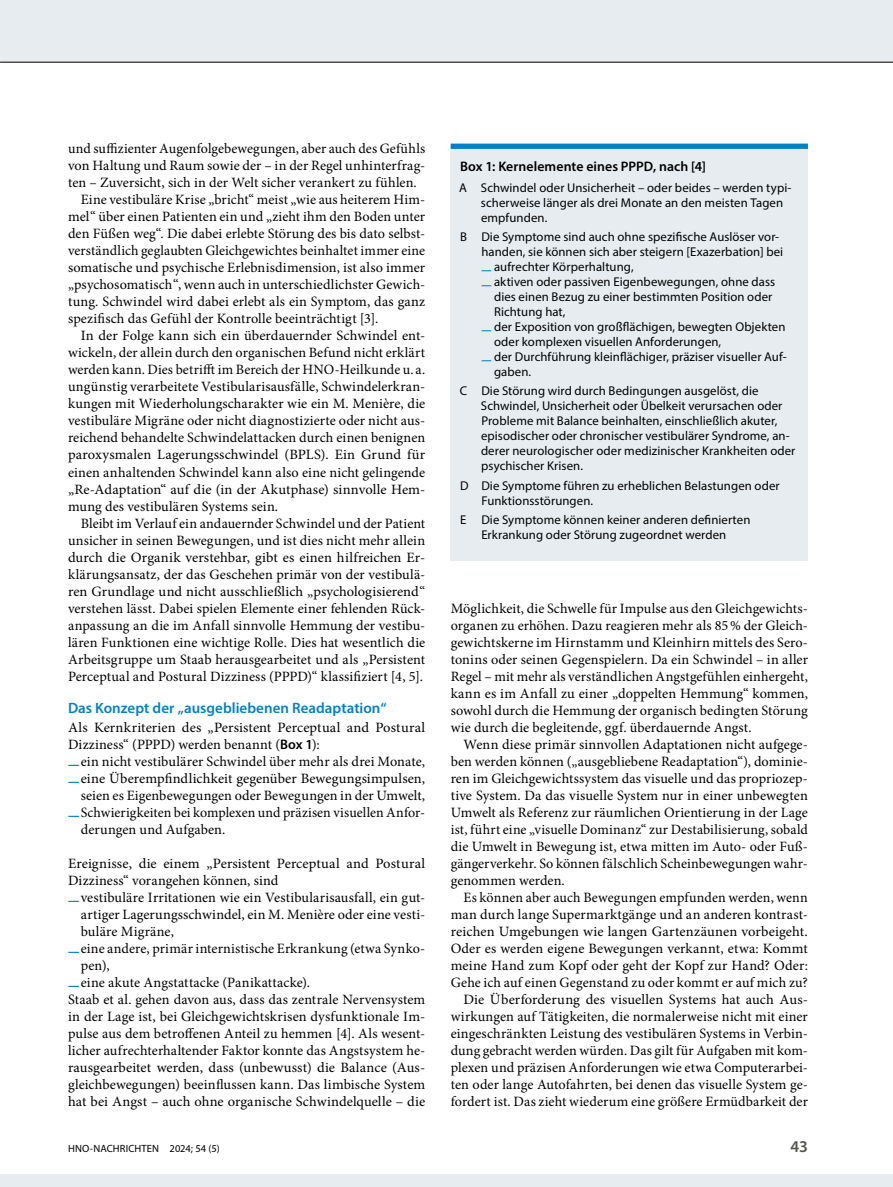
<style>
.page{position:relative;width:893px;height:1187px;background:#fff}
.page>*{position:absolute;margin:0;border:0;box-sizing:border-box;transform-origin:0 0}
.t1{font:600 16.5px "Myriad Pro";color:#56554f}
.SectionHeading_1_x{font:600 15px "Myriad Pro";color:#0081c3}
.Para_Indent{font:14.25px/17px "Minion Pro";letter-spacing:.005em;color:#000;text-align:justify}
.Para_x{font:14.25px/17px "Minion Pro";letter-spacing:.005em;color:#000;text-align:justify}
.Box_Heading_x{font:600 13.8px "Myriad Pro";letter-spacing:.005em;color:#000}
.t2{font:12.75px/15px "Myriad Pro";letter-spacing:.01em;color:#000}
.t3{font:10.5px "Myriad Pro";letter-spacing:.01em;color:#000}
.s1{font-family:"Myriad Pro";font-weight:600;font-size:13.8px}
.s2{font-family:"Myriad Pro";font-weight:600;color:#0081c3}
.s3{font-weight:600;color:#0081c3}
</style>
<div class="page">
<div style="left:0;top:0;width:893px;height:62px;background:#e6ecf0"></div>
<div style="left:0;top:1174px;width:893px;height:12px;background:#e6ecf0"></div>
<div style="left:451px;top:144px;width:357px;height:416px;background:#e6ecf0"></div>
<div style="left:451px;top:144px;width:357px;height:5px;background:#0081c3"></div>
<hr style="left:0;top:62px;width:893px;height:1px;background:#000">
<p class="Para_x" style="left:68px;top:140px;width:359px">und suffizienter Augenfolgebewegungen, aber auch des Gefühls von Haltung und Raum sowie der – in der Regel unhinterfrag&shy;ten – Zuversicht, sich in der Welt sicher verankert zu fühlen.</p>
<p class="Para_Indent" style="left:68px;top:191px;width:359px;text-indent:13px">Eine vestibuläre Krise „bricht“ meist „wie aus heiterem Him&shy;mel“ über einen Patienten ein und „zieht ihm den Boden unter den Füßen weg“. Die dabei erlebte Störung des bis dato selbst&shy;verständlich geglaubten Gleichgewichtes beinhaltet immer eine somatische und psychische Erlebnisdimension, ist also immer „psychosomatisch“, wenn auch in unterschiedlichster Gewich&shy;tung. Schwindel wird dabei erlebt als ein Symptom, das ganz spezifisch das Gefühl der Kontrolle beeinträchtigt [3].</p>
<p class="Para_Indent" style="left:68px;top:327px;width:359px;text-indent:13px">In der Folge kann sich ein überdauernder Schwindel ent&shy;wickeln, der allein durch den organischen Befund nicht erklärt werden kann. Dies betrifft im Bereich der HNO-Heilkunde u. a. ungünstig verarbeitete Vestibularisausfälle, Schwindelerkran&shy;kungen mit Wiederholungscharakter wie ein M. Menière, die vestibuläre Migräne oder nicht diagnostizierte oder nicht aus&shy;reichend behandelte Schwindelattacken durch einen benignen paroxysmalen Lagerungsschwindel (BPLS). Ein Grund für einen anhaltenden Schwindel kann also eine nicht gelingende „Re-Adaptation“ auf die (in der Akutphase) sinnvolle Hem&shy;mung des vestibulären Systems sein.</p>
<p class="Para_Indent" style="left:68px;top:514px;width:359px;text-indent:13px">Bleibt im Verlauf ein andauernder Schwindel und der Patient unsicher in seinen Bewegungen, und ist dies nicht mehr allein durch die Organik verstehbar, gibt es einen hilfreichen Er&shy;klärungsansatz, der das Geschehen primär von der vestibulä&shy;ren Grundlage und nicht ausschließlich „psychologisierend“ verstehen lässt. Dabei spielen Elemente einer fehlenden Rück&shy;anpassung an die im Anfall sinnvolle Hemmung der vestibu&shy;lären Funktionen eine wichtige Rolle. Dies hat wesentlich die Arbeitsgruppe um Staab herausgearbeitet und als „Persistent Perceptual and Postural Dizziness (PPPD)“ klassifiziert [4, 5].</p>
<p class="SectionHeading_1_x" style="left:68px;top:698px;width:320px">Das Konzept der „ausgebliebenen Readaptation“</p>
<p class="Para_x" style="left:68px;top:718px;width:359px">Als Kernkriterien des „Persistent Perceptual and Postural<br>Dizziness“ (PPPD) werden benannt (<span class="s1">Box 1</span>):</p>
<p class="Para_Indent" style="left:68px;top:752px;width:359px"><span class="s2">—</span>ein nicht vestibulärer Schwindel über mehr als drei Monate,</p>
<p class="Para_Indent" style="left:68px;top:769px;width:359px;text-align:right"><span class="s2">—</span>eine Überempfindlichkeit gegenüber Bewegungsimpulsen, seien es Eigenbewegungen oder Bewegungen in der Umwelt,</p>
<p class="Para_Indent" style="left:81px;top:803px;width:344px;text-indent:-13px"><span class="s2">—</span>Schwierigkeiten bei komplexen und präzisen visuellen Anfor&shy;derungen und Aufgaben.</p>
<p class="Para_x" style="left:68px;top:854px;width:359px">Ereignisse, die einem „Persistent Perceptual and Postural<br>Dizziness“ vorangehen können, sind</p>
<p class="Para_Indent" style="left:81px;top:888px;width:346px;text-indent:-13px"><span class="s2">—</span>vestibuläre Irritationen wie ein Vestibularisausfall, ein gut&shy;artiger Lagerungsschwindel, ein M. Menière oder eine vesti&shy;buläre Migräne,</p>
<p class="Para_Indent" style="left:81px;top:940px;width:346px;text-indent:-13px"><span class="s2">—</span>eine andere, primär internistische Erkrankung (etwa Synko&shy;pen),</p>
<p class="Para_Indent" style="left:68px;top:974px;width:244px"><span class="s2">—</span>eine akute Angstattacke (Panikattacke).</p>
<p class="Para_x" style="left:68px;top:991px;width:359px">Staab et al. gehen davon aus, dass das zentrale Nervensystem in der Lage ist, bei Gleichgewichtskrisen dysfunktionale Im&shy;pulse aus dem betroffenen Anteil zu hemmen [4]. Als wesent&shy;licher aufrechterhaltender Faktor konnte das Angstsystem he&shy;rausgearbeitet werden, dass (unbewusst) die Balance (Aus&shy;gleichbewegungen) beeinflussen kann. Das limbische System hat bei Angst – auch ohne organische Schwindelquelle – die</p>
<p class="Box_Heading_x" style="left:460px;top:157px;width:248px">Box 1: Kernelemente eines PPPD, nach [4]</p>
<p class="t2" style="left:481px;top:179px;width:312px;text-indent:-22px">A Schwindel oder Unsicherheit – oder beides – werden typi&shy;scherweise länger als drei Monate an den meisten Tagen empfunden.</p>
<p class="t2" style="left:481px;top:229px;width:303px;text-indent:-21px">B Die Symptome sind auch ohne spezifische Auslöser vor&shy;handen, sie können sich aber steigern [Exazerbation] bei</p>
<p class="t2" style="left:481px;top:259px;width:154px"><span class="s3">—</span> aufrechter Körperhaltung,</p>
<p class="t2" style="left:494px;top:274px;width:283px;text-indent:-13px"><span class="s3">—</span> aktiven oder passiven Eigenbewegungen, ohne dass dies einen Bezug zu einer bestimmten Position oder<br>Richtung hat,</p>
<p class="t2" style="left:494px;top:319px;width:293px;text-indent:-13px"><span class="s3">—</span> der Exposition von großflächigen, bewegten Objekten oder komplexen visuellen Anforderungen,</p>
<p class="t2" style="left:494px;top:349px;width:294px;text-indent:-13px"><span class="s3">—</span> der Durchführung kleinflächiger, präziser visueller Auf&shy;gaben.</p>
<p class="t2" style="left:481px;top:383px;width:316px;text-indent:-21px">C Die Störung wird durch Bedingungen ausgelöst, die Schwindel, Unsicherheit oder Übelkeit verursachen oder Probleme mit Balance beinhalten, einschließlich akuter, episodischer oder chronischer vestibulärer Syndrome, an&shy;derer neurologischer oder medizinischer Krankheiten oder psychischer Krisen.</p>
<p class="t2" style="left:481px;top:477px;width:300px;text-indent:-21px">D Die Symptome führen zu erheblichen Belastungen oder<br>Funktionsstörungen.</p>
<p class="t2" style="left:460px;top:511px;width:292px;text-align:center">E Die Symptome können keiner anderen definierten<br>Erkrankung oder Störung zugeordnet werden</p>
<p class="Para_x" style="left:451px;top:599px;width:359px">Möglichkeit, die Schwelle für Impulse aus den Gleichgewichts&shy;organen zu erhöhen. Dazu reagieren mehr als 85% der Gleich&shy;gewichtskerne im Hirnstamm und Kleinhirn mittels des Sero&shy;tonins oder seinen Gegenspielern. Da ein Schwindel – in aller Regel – mit mehr als verständlichen Angstgefühlen einhergeht, kann es im Anfall zu einer „doppelten Hemmung“ kommen, sowohl durch die Hemmung der organisch bedingten Störung wie durch die begleitende, ggf. überdauernde Angst.</p>
<p class="Para_Indent" style="left:451px;top:735px;width:359px;text-indent:13px">Wenn diese primär sinnvollen Adaptationen nicht aufgege&shy;ben werden können („ausgebliebene Readaptation“), dominie&shy;ren im Gleichgewichtssystem das visuelle und das propriozep&shy;tive System. Da das visuelle System nur in einer unbewegten Umwelt als Referenz zur räumlichen Orientierung in der Lage ist, führt eine „visuelle Dominanz“ zur Destabilisierung, sobald die Umwelt in Bewegung ist, etwa mitten im Auto- oder Fuß&shy;gängerverkehr. So können fälschlich Scheinbewegungen wahr&shy;genommen werden.</p>
<p class="Para_Indent" style="left:451px;top:888px;width:359px;text-indent:13px">Es können aber auch Bewegungen empfunden werden, wenn man durch lange Supermarktgänge und an anderen kontrast&shy;reichen Umgebungen wie langen Gartenzäunen vorbeigeht.<br>Oder es werden eigene Bewegungen verkannt, etwa: Kommt meine Hand zum Kopf oder geht der Kopf zur Hand? Oder:<br>Gehe ich auf einen Gegenstand zu oder kommt er auf mich zu?</p>
<p class="Para_Indent" style="left:451px;top:991px;width:359px;text-indent:13px">Die Überforderung des visuellen Systems hat auch Aus&shy;wirkungen auf Tätigkeiten, die normalerweise nicht mit einer eingeschränkten Leistung des vestibulären Systems in Verbin&shy;dung gebracht werden würden. Das gilt für Aufgaben mit kom&shy;plexen und präzisen Anforderungen wie etwa Computerarbei&shy;ten oder lange Autofahrten, bei denen das visuelle System ge&shy;fordert ist. Das zieht wiederum eine größere Ermüdbarkeit der</p>
<p class="t3" style="left:68px;top:1141px;width:153px">HNO-NACHRICHTEN 2024; 54 (5)</p>
<p class="t1" style="left:790px;top:1135px;width:19px">43</p>
</div>
